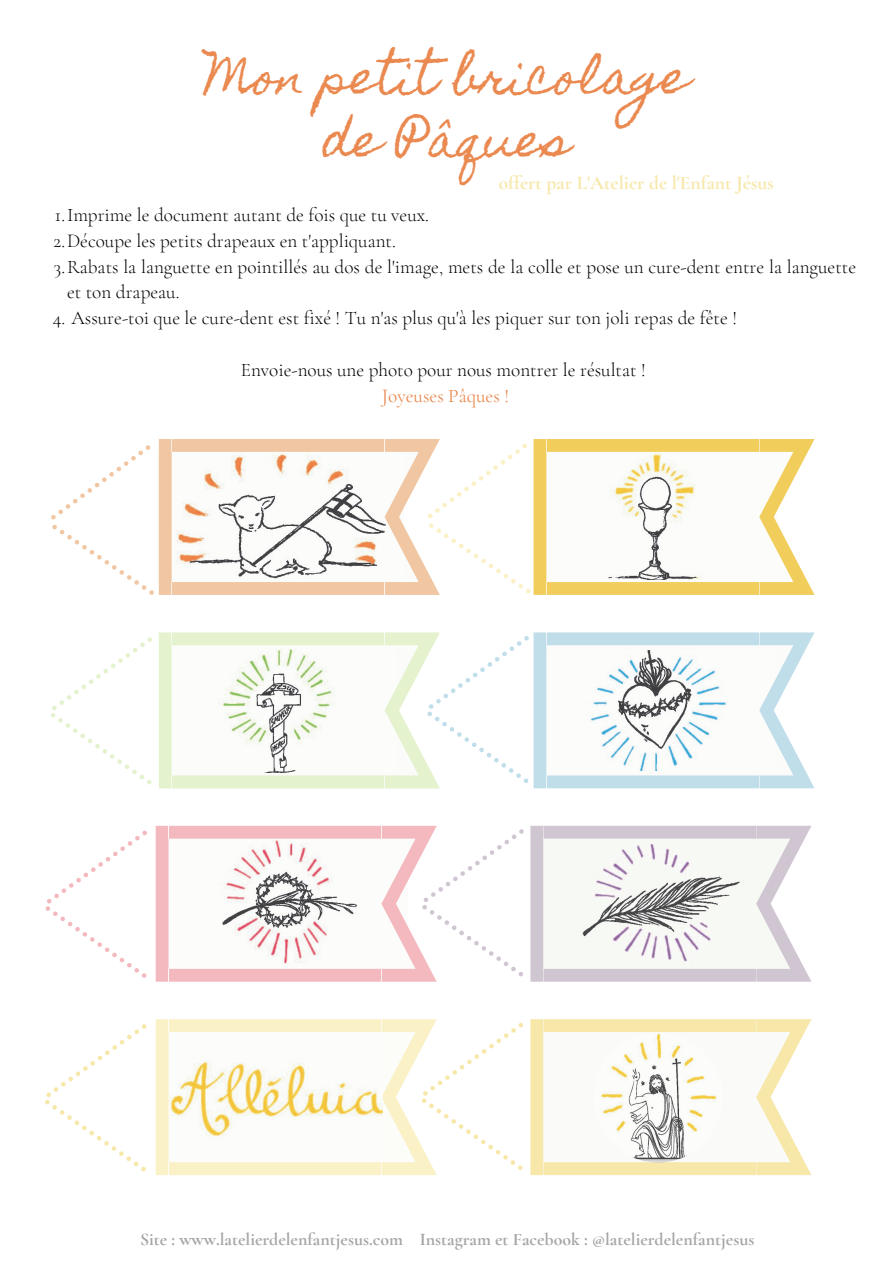
<style>
.page{position:relative;width:894px;height:1264px;background:#fff}
.page>*{position:absolute;margin:0;border:0;box-sizing:border-box;transform-origin:0 0}
.t1{font:45.3px "Homemade Apple";color:#ea8950}
.t2{font:700 19.35px "Cormorant Garamond";color:#f7e8aa}
.t3{font:300 19.2px/26px "Cormorant Garamond";color:#000}
.t4{font:19.2px "Cormorant Garamond";color:#ea8950}
.t5{font:700 17.85px "Cormorant Garamond";color:#a6a6a6}
</style>
<div class="page">
<svg style="left:530px;top:825px;width:281px;height:156px"></svg>
<svg style="left:530px;top:1019px;width:281px;height:156px"></svg>
<svg style="left:159px;top:632px;width:655px;height:157px"></svg>
<svg style="left:156px;top:825px;width:368px;height:156px"></svg>
<svg style="left:156px;top:1019px;width:367px;height:156px"></svg>
<svg style="left:51px;top:439px;width:763px;height:156px"></svg>
<svg style="left:51px;top:637px;width:101px;height:148px"></svg>
<svg style="left:45px;top:830px;width:102px;height:148px"></svg>
<svg style="left:45px;top:1024px;width:102px;height:148px"></svg>
<img style="left:593px;top:1032px;width:129px;height:130px;border-radius:50%">
<p class="t1" style="left:205px;top:51px;width:485px">Mon petit bricolage</p>
<p class="t1" style="left:324px;top:114px;width:248px">de Pâques</p>
<p class="t3" style="left:55px;top:202px;width:375px">1.Imprime le document autant de fois que tu veux.</p>
<p class="t3" style="left:54px;top:227px;width:343px">2.Découpe les petits drapeaux en t'appliquant.</p>
<p class="t3" style="left:67px;top:253px;width:790px;text-indent:-13px">3.Rabats la languette en pointillés au dos de l'image, mets de la colle et pose un cure-dent entre la languette et ton drapeau.</p>
<p class="t3" style="left:53px;top:305px;width:685px">4. Assure-toi que le cure-dent est fixé ! Tu n'as plus qu'à les piquer sur ton joli repas de fête !</p>
<p class="t3" style="left:241px;top:357px;width:406px">Envoie-nous une photo pour nous montrer le résultat !</p>
<p class="t4" style="left:382px;top:384px;width:129px">Joyeuses Pâques !</p>
<p class="t2" style="left:498px;top:171px;width:276px">offert par L'Atelier de l'Enfant Jésus</p>
<p class="t5" style="left:140px;top:1228px;width:615px">Site : www.latelierdelenfantjesus.com Instagram et Facebook : @latelierdelenfantjesus</p>
</div>
